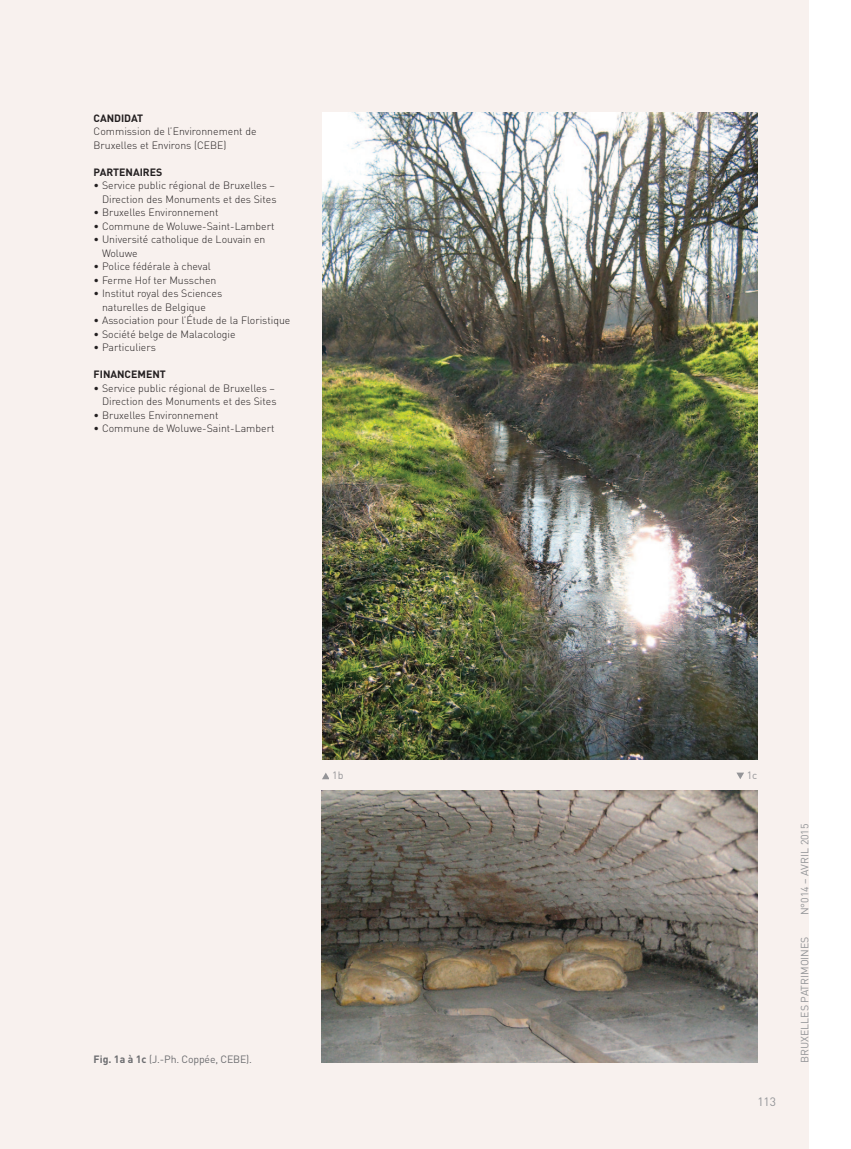
<style>
.page{position:relative;width:851px;height:1149px;background:#fff}
.page>*{position:absolute;margin:0;border:0;box-sizing:border-box;transform-origin:0 0}
.t1{font:12px "DIN";color:#939598}
.t2{font:300 10.5px/13.5px "DIN";color:#231f20}
.t3{font:10.5px "DIN";color:#939598}
.t4{font:700 10.5px "DIN";color:#231f20}
.t5{font:10.5px "DIN";letter-spacing:-.015em;color:#6c6d70}
.t6{font:10.5px "DIN";color:#949497}
.s1{font-weight:700}
</style>
<div class="page">
<div style="left:0;top:0;width:808px;height:1148px;background:#f8f1ee"></div>
<img style="left:322px;top:790px;width:435px;height:272px">
<img style="left:322px;top:112px;width:435px;height:647px">
<svg style="left:322px;top:773px;width:7px;height:6px"></svg>
<svg style="left:736px;top:772px;width:8px;height:7px"></svg>
<p class="t4" style="left:94px;top:111px;width:51px">CANDIDAT</p>
<p class="t2" style="left:94px;top:124px;width:164px">commission de l’environnement de bruxelles et environs (cebe)</p>
<p class="t4" style="left:94px;top:165px;width:70px">PARTENAIRES</p>
<p class="t2" style="left:94px;top:178px;width:184px;text-align:right">• service public régional de bruxelles – direction des monuments et des sites</p>
<p class="t2" style="left:94px;top:205px;width:126px">• bruxelles environnement</p>
<p class="t2" style="left:94px;top:219px;width:182px">• commune de Woluwe-saint-Lambert</p>
<p class="t2" style="left:102px;top:232px;width:165px;text-indent:-8px">• université catholique de Louvain en<br>Woluwe</p>
<p class="t2" style="left:94px;top:259px;width:119px">• Police fédérale à cheval</p>
<p class="t2" style="left:94px;top:273px;width:124px">• ferme hof ter musschen</p>
<p class="t2" style="left:102px;top:286px;width:122px;text-indent:-8px">• institut royal des sciences naturelles de belgique</p>
<p class="t2" style="left:94px;top:313px;width:198px">• association pour l’étude de la floristique</p>
<p class="t2" style="left:94px;top:327px;width:143px">• société belge de malacologie</p>
<p class="t2" style="left:94px;top:340px;width:64px">• Particuliers</p>
<p class="t4" style="left:94px;top:367px;width:74px">FINANCEMENT</p>
<p class="t2" style="left:94px;top:381px;width:184px;text-align:right">• service public régional de bruxelles – direction des monuments et des sites</p>
<p class="t2" style="left:94px;top:408px;width:126px">• bruxelles environnement</p>
<p class="t2" style="left:94px;top:421px;width:182px">• commune de Woluwe-saint-Lambert</p>
<p class="t5" style="left:94px;top:1052px;width:160px"><span class="s1">FIG. 1A À 1C</span> (J.-ph. Coppée, CeBe).</p>
<p class="t6" style="left:332px;top:768px;width:13px">1b</p>
<p class="t6" style="left:746px;top:768px;width:12px">1c</p>
<p class="t1" style="left:757px;top:1094px;width:20px">113</p>
<p class="t3" style="left:798px;top:915px;width:93px;rotate:-90deg">n°014 – avrIl 2015</p>
<p class="t3" style="left:798px;top:1062px;width:128px;rotate:-90deg">Bruxelles paTrImOInes</p>
</div>
